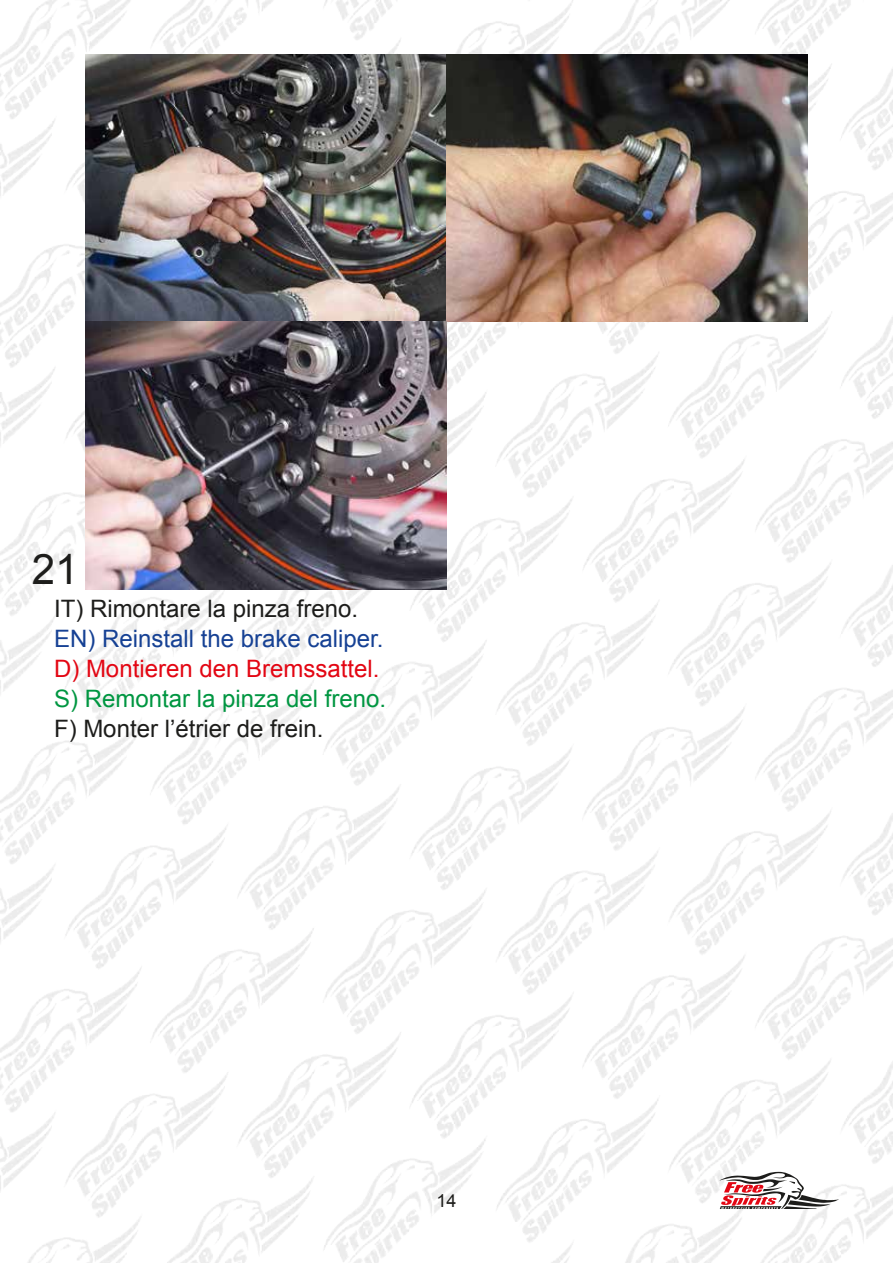
<style>
.page{position:relative;width:893px;height:1263px;background:#fff}
.page>*{position:absolute;margin:0;border:0;box-sizing:border-box;transform-origin:0 0}
.t1{font:42px "Arial";color:#1d1d1b}
.t2{font:24px "Arial";color:#1d1d1b}
.t3{font:24px "Arial";color:#164194}
.t4{font:24px "Arial";color:#e30613}
.t5{font:24px "Arial";color:#009641}
.t6{font:18px "Arial";color:#1d1d1b}
</style>
<div class="page">
<img style="left:0;top:0;width:893px;height:1262px">
<svg style="left:719px;top:1172px;width:120px;height:37px"></svg>
<img style="left:85px;top:54px;width:723px;height:268px">
<img style="left:85px;top:322px;width:361px;height:268px">
<h1 class="t1" style="left:32px;top:542px;width:48px">21</h1>
<p class="t2" style="left:54px;top:593px;width:306px">IT) Rimontare la pinza freno.</p>
<p class="t3" style="left:54px;top:623px;width:331px">EN) Reinstall the brake caliper.</p>
<p class="t4" style="left:54px;top:653px;width:327px">D) Montieren den Bremssattel.</p>
<p class="t5" style="left:54px;top:683px;width:334px">S) Remontar la pinza del freno.</p>
<p class="t2" style="left:54px;top:713px;width:271px">F) Monter l’étrier de frein.</p>
<p class="t6" style="left:436px;top:1189px;width:22px">14</p>
</div>
